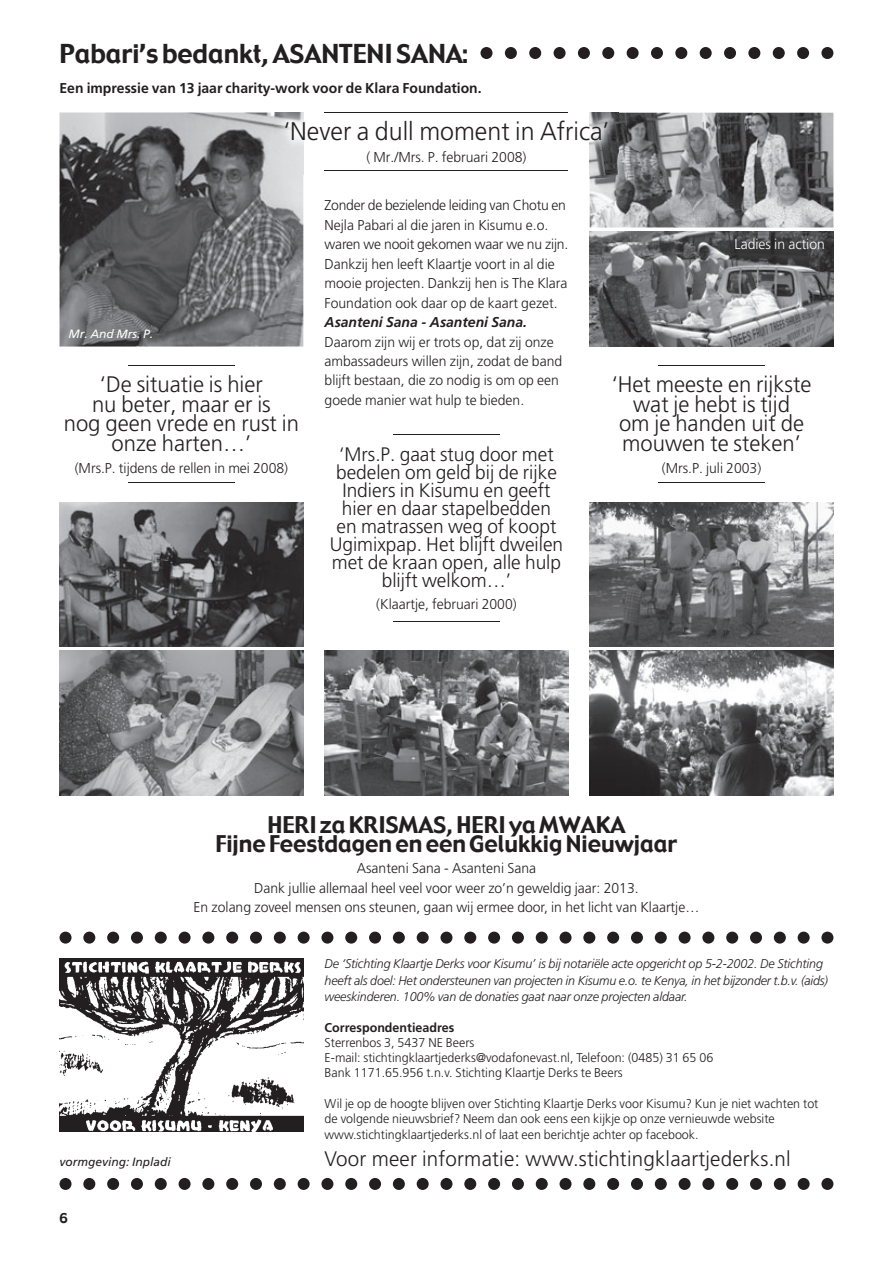
<style>
.page{position:relative;width:893px;height:1263px;background:#fff}
.page>*{position:absolute;margin:0;border:0;box-sizing:border-box;transform-origin:0 0}
.t1{font:25.5px "Gadget";color:#231f20}
.t2{font:300 25.5px "Frutiger";color:#231f20}
.t3{font:300 22.5px/19.5px "Frutiger";color:#231f20;text-align:center}
.t4{font:22.5px/19.5px "Gadget";color:#231f20;text-align:center}
.t5{font:300 21px "Frutiger";letter-spacing:.01em;color:#231f20}
.t6{font:300 19.5px/18px "Frutiger";color:#231f20;text-align:center}
.t7{font:300 14.25px/19.5px "Frutiger";color:#231f20}
.t8{font:700 14.25px "Frutiger";color:#231f20}
.t9{font:italic 700 14.25px "Frutiger";color:#231f20}
.t10{font:300 14.25px "Frutiger";color:#fff}
.t11{font:13.5px "Gadget";color:#231f20}
.t12{font:300 12.75px/15.3px "Frutiger";color:#231f20}
.t13{font:italic 300 12.75px/16.5px "Frutiger";letter-spacing:-.01em;color:#231f20}
.t14{font:700 12.75px "Frutiger";color:#231f20}
.t15{font:italic 12px "Frutiger";color:#231f20}
.t16{font:italic 12px "Frutiger";color:#fff}
</style>
<div class="page">
<img style="left:590px;top:113px;width:243px;height:114px">
<img style="left:60px;top:502px;width:243px;height:145px">
<img style="left:60px;top:112px;width:243px;height:235px">
<img style="left:590px;top:232px;width:243px;height:115px">
<img style="left:590px;top:651px;width:243px;height:144px">
<img style="left:60px;top:651px;width:243px;height:144px">
<img style="left:325px;top:651px;width:243px;height:144px">
<img style="left:590px;top:502px;width:243px;height:145px">
<svg style="left:480px;top:47px;width:353px;height:12px"></svg>
<img style="left:303px;top:112px;width:315px;height:63px">
<img style="left:590px;top:113px;width:28px;height:62px">
<img style="left:274px;top:112px;width:29px;height:63px">
<hr style="left:325px;top:112px;width:243px;height:1px;background:#231f20">
<hr style="left:128px;top:483px;width:107px;height:1px;background:#231f20">
<hr style="left:658px;top:483px;width:107px;height:1px;background:#231f20">
<hr style="left:128px;top:366px;width:107px;height:1px;background:#231f20">
<hr style="left:658px;top:366px;width:107px;height:1px;background:#231f20">
<hr style="left:393px;top:434px;width:107px;height:1px;background:#231f20">
<hr style="left:393px;top:621px;width:107px;height:1px;background:#231f20">
<hr style="left:325px;top:170px;width:243px;height:1px;background:#231f20">
<img style="left:60px;top:958px;width:243px;height:173px">
<svg style="left:60px;top:932px;width:773px;height:12px"></svg>
<svg style="left:60px;top:1178px;width:773px;height:12px"></svg>
<h1 class="t1" style="left:60px;top:37px;width:409px">Pabari’s bedankt, ASANTENI SANA:</h1>
<p class="t8" style="left:60px;top:80px;width:424px">Een impressie van 13 jaar charity-work voor de Klara Foundation.</p>
<h1 class="t2" style="left:283px;top:116px;width:328px">‘Never a dull moment in Africa’</h1>
<p class="t7" style="left:367px;top:148px;width:161px">( Mr./Mrs. P. februari 2008)</p>
<p class="t16" style="left:69px;top:327px;width:86px">Mr. And Mrs. P.</p>
<h2 class="t3" style="left:64px;top:375px;width:237px">‘De situatie is hier<br>nu beter, maar er is<br>nog geen vrede en rust in onze harten…’</h2>
<p class="t7" style="left:75px;top:459px;width:215px">(Mrs.P. tijdens de rellen in mei 2008)</p>
<p class="t7" style="left:325px;top:196px;width:245px">Zonder de bezielende leiding van Chotu en Nejla Pabari al die jaren in Kisumu e.o. waren we nooit gekomen waar we nu zijn.<br>Dankzij hen leeft Klaartje voort in al die mooie projecten. Dankzij hen is The Klara Foundation ook daar op de kaart gezet.</p>
<p class="t9" style="left:325px;top:314px;width:204px">Asanteni Sana - Asanteni Sana.</p>
<p class="t7" style="left:325px;top:332px;width:239px">Daarom zijn wij er trots op, dat zij onze ambassadeurs willen zijn, zodat de band blijft bestaan, die zo nodig is om op een goede manier wat hulp te bieden.</p>
<h3 class="t6" style="left:330px;top:445px;width:235px">‘Mrs.P. gaat stug door met bedelen om geld bij de rijke<br>Indiers in Kisumu en geeft hier en daar stapelbedden en matrassen weg of koopt<br>Ugimixpap. Het blijft dweilen met de kraan open, alle hulp blijft welkom…’</h3>
<p class="t7" style="left:376px;top:595px;width:142px">(Klaartje, februari 2000)</p>
<p class="t10" style="left:734px;top:236px;width:92px">Ladies in action</p>
<h2 class="t3" style="left:612px;top:375px;width:201px">‘Het meeste en rijkste wat je hebt is tijd<br>om je handen uit de mouwen te steken’</h2>
<p class="t7" style="left:662px;top:459px;width:101px">(Mrs.P. juli 2003)</p>
<h2 class="t4" style="left:216px;top:816px;width:463px">HERI za KRISMAS, HERI ya MWAKA<br>Fijne Feestdagen en een Gelukkig Nieuwjaar</h2>
<p class="t7" style="left:194px;top:859px;width:507px;text-align:center">Asanteni Sana - Asanteni Sana<br>Dank jullie allemaal heel veel voor weer zo’n geweldig jaar: 2013.<br>En zolang zoveel mensen ons steunen, gaan wij ermee door, in het licht van Klaartje…</p>
<p class="t13" style="left:325px;top:955px;width:505px">De ‘Stichting Klaartje Derks voor Kisumu’ is bij notariële acte op gericht op 5-2-2002. De Stichting heeft als doel: Het ondersteunen van projecten in Kisumu e.o. te Kenya, in het bijzonder t.b.v. (aids) weeskinderen. 100% van de donaties gaat naar onze projecten aldaar.</p>
<p class="t14" style="left:325px;top:1020px;width:131px">Correspondentieadres</p>
<p class="t12" style="left:325px;top:1035px;width:390px">Sterrenbos 3, 5437 NE Beers<br>E-mail: stichtingklaartjederks@vodafonevast.nl, Telefoon: (0485) 31 65 06<br>Bank 1171.65.956 t.n.v. Stichting Klaartje Derks te Beers</p>
<p class="t15" style="left:60px;top:1154px;width:113px">vormgeving: Inpladi</p>
<p class="t11" style="left:60px;top:1209px;width:10px">6</p>
<p class="t12" style="left:325px;top:1096px;width:495px">Wil je op de hoogte blijven over Stichting Klaartje Derks voor Kisumu? Kun je niet wachten tot de volgende nieuwsbrief? Neem dan ook eens een kijkje op onze vernieuwde website www.stichtingklaartjederks.nl of laat een berichtje achter op facebook.</p>
<h3 class="t5" style="left:325px;top:1146px;width:468px">Voor meer informatie: www.stichtingklaartjederks.nl</h3>
</div>
